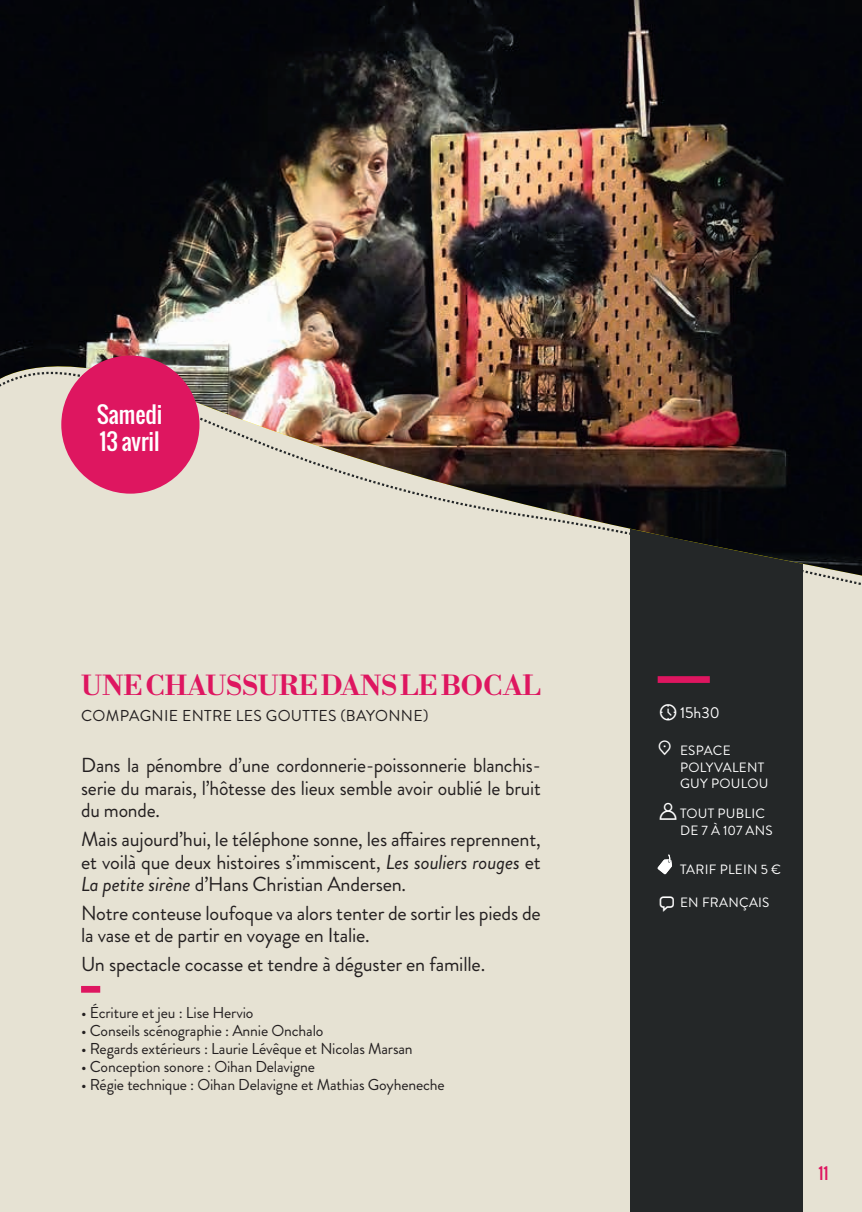
<style>
.page{position:relative;width:862px;height:1212px;background:#fff}
.page>*{position:absolute;margin:0;border:0;box-sizing:border-box;transform-origin:0 0}
.titre_évent{font:27px "Libre Bodoni";color:#de1660}
.dates_rond{font:22.5px/27px "Oswald";color:#fff}
.descriptif_spectacle{font:20.25px/22.5px "Brandon Grotesque";letter-spacing:-.01em;color:#231f20;text-align:justify}
.descriptif_spectacle-2{font:15.75px "Brandon Grotesque";letter-spacing:-.01em;color:#231f20}
.nom_cie{font:15.75px "Brandon Grotesque";letter-spacing:.02em;color:#231f20}
.listes_horaires_even{font:15.75px "Brandon Grotesque";color:#fff}
.t1{font:15.75px "Oswald";color:#de1660}
.listes_horaires_even-2{font:13.5px/16.2px "Brandon Grotesque";letter-spacing:.02em;color:#fff}
.s1{font-style:italic}
.s2{font-family:"Aquawax Pro Pictograms";font-size:20.25px}
</style>
<div class="page">
<div style="left:0;top:0;width:861px;height:1212px;background:#e6e2d3"></div>
<div style="left:630px;top:0;width:172px;height:1212px;background:#242728"></div>
<svg style="left:657px;top:854px;width:14px;height:20px"></svg>
<div style="left:657px;top:676px;width:52px;height:7px;background:#de1660"></div>
<div style="left:81px;top:986px;width:19px;height:7px;background:#de1660"></div>
<img style="left:0;top:0;width:861px;height:591px">
<div style="left:61px;top:356px;width:138px;height:138px;background:#de1660;border-radius:50%"></div>
<p class="dates_rond" style="left:97px;top:401px;width:67px">Samedi<br>13 avril</p>
<p class="titre_évent" style="left:81px;top:664px;width:461px">UNE CHAUSSURE DANS LE BOCAL</p>
<p class="nom_cie" style="left:81px;top:704px;width:348px">COMPAGNIE ENTRE LES GOUTTES (BAYONNE)</p>
<p class="descriptif_spectacle" style="left:81px;top:754px;width:461px">Dans la pénombre d’une cordonnerie-poissonnerie blanchis&shy;serie du marais, l’hôtesse des lieux semble avoir oublié le bruit du monde.</p>
<p class="descriptif_spectacle" style="left:81px;top:828px;width:461px">Mais aujourd’hui, le téléphone sonne, les affaires reprennent, et voilà que deux histoires s’immiscent, <span class="s1">Les souliers rouges</span> et <span class="s1">La petite sirène</span> d’Hans Christian Andersen.</p>
<p class="descriptif_spectacle" style="left:81px;top:902px;width:461px">Notre conteuse loufoque va alors tenter de sortir les pieds de la vase et de partir en voyage en Italie.</p>
<p class="descriptif_spectacle" style="left:81px;top:953px;width:405px">Un spectacle cocasse et tendre à déguster en famille.</p>
<p class="descriptif_spectacle-2" style="left:81px;top:1002px;width:174px">• Écriture et jeu : Lise Hervio</p>
<p class="descriptif_spectacle-2" style="left:81px;top:1020px;width:244px">• Conseils scénographie : Annie Onchalo</p>
<p class="descriptif_spectacle-2" style="left:81px;top:1038px;width:333px">• Regards extérieurs : Laurie Lévêque et Nicolas Marsan</p>
<p class="descriptif_spectacle-2" style="left:81px;top:1056px;width:235px">• Conception sonore : Oihan Delavigne</p>
<p class="descriptif_spectacle-2" style="left:81px;top:1074px;width:365px">• Régie technique : Oihan Delavigne et Mathias Goyheneche</p>
<p class="listes_horaires_even" style="left:679px;top:702px;width:41px">15h30</p>
<p class="listes_horaires_even-2" style="left:679px;top:743px;width:90px;text-indent:-22px"><span class="s2">l</span> ESPACE<br>POLYVALENT<br>GUY POULOU</p>
<p class="listes_horaires_even-2" style="left:679px;top:806px;width:94px">TOUT PUBLIC<br>DE 7 À 107 ANS</p>
<p class="listes_horaires_even-2" style="left:679px;top:862px;width:102px">TARIF PLEIN 5 €</p>
<p class="listes_horaires_even-2" style="left:657px;top:894px;width:113px"><span class="s2">b</span> EN FRANÇAIS</p>
<p class="t1" style="left:818px;top:1161px;width:11px">11</p>
</div>
